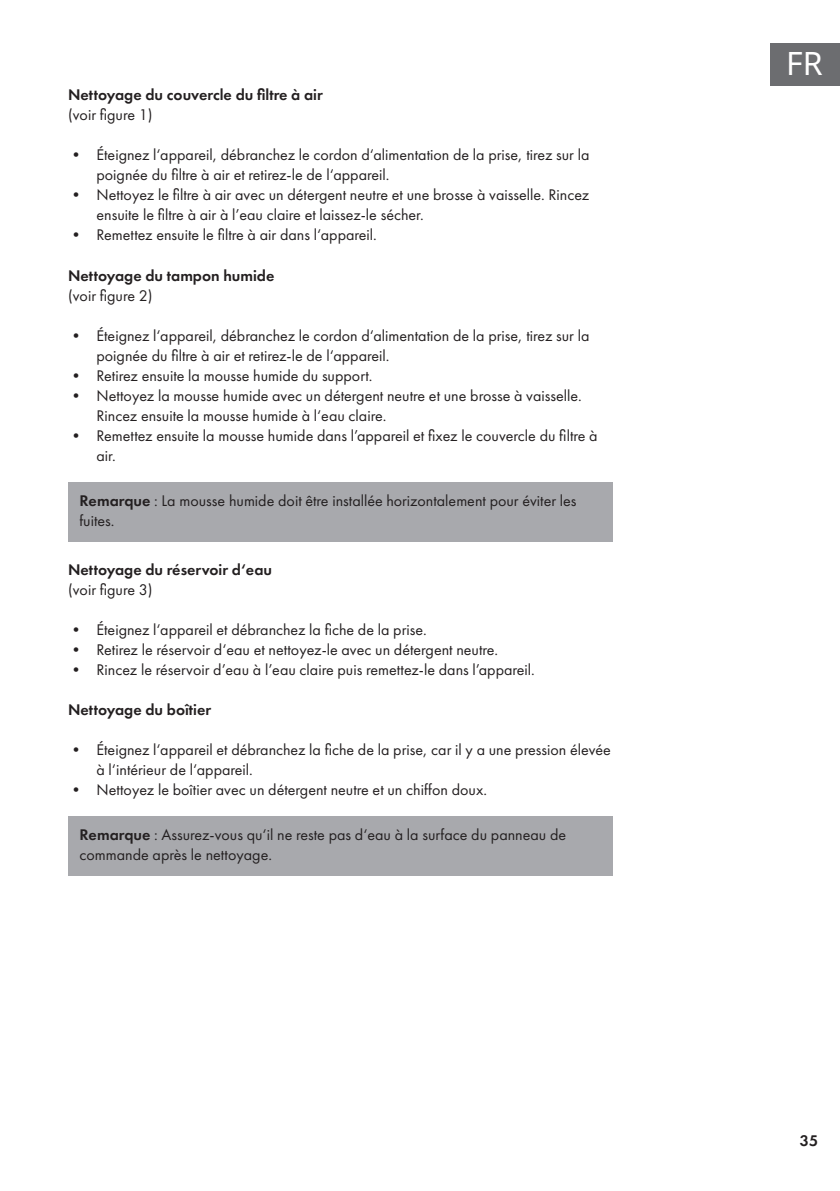
<style>
.page{position:relative;width:840px;height:1191px;background:#fff}
.page>*{position:absolute;margin:0;border:0;box-sizing:border-box;transform-origin:0 0}
.t1{font:32px "Noto Sans";color:#fff}
.t2{font:16px/20px "Futura PTW08";color:#231f20}
.t3{font:600 16px "Futura PTW08";color:#231f20}
.s1{font-weight:600}
</style>
<div class="page">
<div style="left:770px;top:43px;width:69px;height:42px;background:#6c6d70"></div>
<div style="left:68px;top:482px;width:544px;height:59px;background:#a8a9ad"></div>
<div style="left:68px;top:816px;width:544px;height:59px;background:#a8a9ad"></div>
<p class="t3" style="left:68px;top:85px;width:256px">Nettoyage du couvercle du filtre à air</p>
<p class="t2" style="left:68px;top:105px;width:86px">(voir figure 1)</p>
<p class="t2" style="left:96px;top:145px;width:494px;text-indent:-28px">• Éteignez l‘appareil, débranchez le cordon d‘alimentation de la prise, tirez sur la poignée du filtre à air et retirez-le de l‘appareil.</p>
<p class="t2" style="left:96px;top:185px;width:494px;text-indent:-28px">• Nettoyez le filtre à air avec un détergent neutre et une brosse à vaisselle. Rincez ensuite le filtre à air à l’eau claire et laissez-le sécher.</p>
<p class="t2" style="left:68px;top:225px;width:310px">• Remettez ensuite le filtre à air dans l‘appareil.</p>
<p class="t3" style="left:68px;top:265px;width:208px">Nettoyage du tampon humide</p>
<p class="t2" style="left:68px;top:285px;width:86px">(voir figure 2)</p>
<p class="t2" style="left:96px;top:325px;width:494px;text-indent:-28px">• Éteignez l‘appareil, débranchez le cordon d‘alimentation de la prise, tirez sur la poignée du filtre à air et retirez-le de l‘appareil.</p>
<p class="t2" style="left:68px;top:365px;width:306px">• Retirez ensuite la mousse humide du support.</p>
<p class="t2" style="left:96px;top:385px;width:486px;text-indent:-28px">• Nettoyez la mousse humide avec un détergent neutre et une brosse à vaisselle.<br>Rincez ensuite la mousse humide à l‘eau claire.</p>
<p class="t2" style="left:96px;top:425px;width:502px;text-indent:-28px">• Remettez ensuite la mousse humide dans l’appareil et fixez le couvercle du filtre à air.</p>
<p class="t2" style="left:79px;top:491px;width:498px"><span class="s1">Remarque</span> : La mousse humide doit être installée horizontalement pour éviter les fuites.</p>
<p class="t3" style="left:68px;top:559px;width:205px">Nettoyage du réservoir d‘eau</p>
<p class="t2" style="left:68px;top:579px;width:86px">(voir figure 3)</p>
<p class="t2" style="left:68px;top:619px;width:360px">• Éteignez l‘appareil et débranchez la fiche de la prise.</p>
<p class="t2" style="left:68px;top:639px;width:431px">• Retirez le réservoir d‘eau et nettoyez-le avec un détergent neutre.</p>
<p class="t2" style="left:68px;top:659px;width:468px">• Rincez le réservoir d’eau à l’eau claire puis remettez-le dans l’appareil.</p>
<p class="t3" style="left:68px;top:699px;width:144px">Nettoyage du boîtier</p>
<p class="t2" style="left:96px;top:739px;width:515px;text-indent:-28px">• Éteignez l‘appareil et débranchez la fiche de la prise, car il y a une pression élevée à l‘intérieur de l‘appareil.</p>
<p class="t2" style="left:68px;top:779px;width:420px">• Nettoyez le boîtier avec un détergent neutre et un chiffon doux.</p>
<p class="t2" style="left:79px;top:825px;width:488px"><span class="s1">Remarque</span> : Assurez-vous qu‘il ne reste pas d‘eau à la surface du panneau de commande après le nettoyage.</p>
<h1 class="t1" style="left:785px;top:42px;width:38px">FR</h1>
<p class="t3" style="left:799px;top:1130px;width:20px">35</p>
</div>
